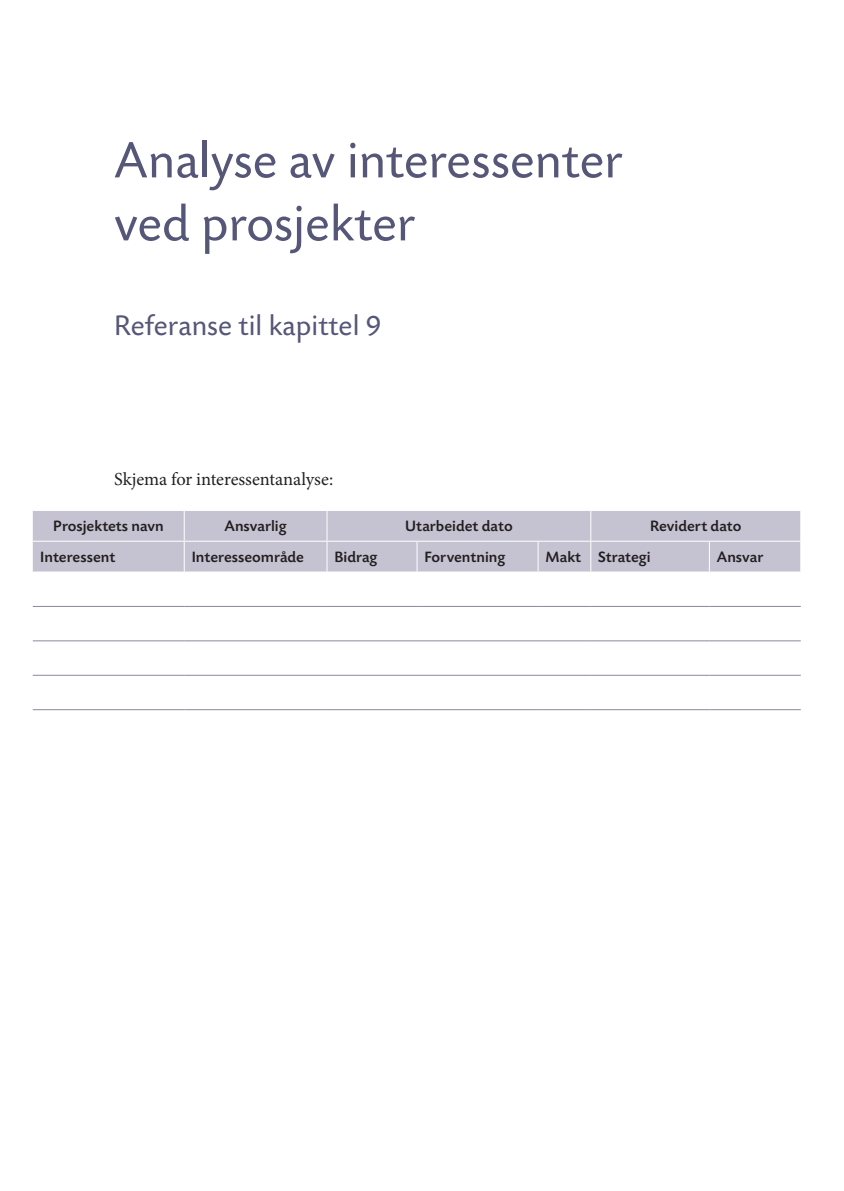
<style>
.page{position:relative;width:844px;height:1191px;background:#fff}
.page>*{position:absolute;margin:0;border:0;box-sizing:border-box;transform-origin:0 0}
.t1{font:52.5px/63px "Today Sans BEFOP";color:#565678}
.t2{font:29.75px "Today Sans BEFOP";color:#565678}
.t3{font:18.38px "Minion Pro";letter-spacing:-.005em;color:#231f20}
.t4{font:500 15.75px "Today Sans BEFOP";color:#231f20}
</style>
<div class="page">
<div style="left:33px;top:511px;width:767px;height:60px;background:#c5c3d2"></div>
<hr style="left:184px;top:511px;width:1px;height:30px;background:#fff">
<hr style="left:184px;top:541px;width:1px;height:30px;background:#fff">
<hr style="left:326px;top:541px;width:1px;height:30px;background:#fff">
<hr style="left:416px;top:541px;width:1px;height:30px;background:#fff">
<hr style="left:537px;top:541px;width:1px;height:30px;background:#fff">
<hr style="left:590px;top:541px;width:1px;height:30px;background:#fff">
<hr style="left:708px;top:541px;width:1px;height:30px;background:#fff">
<hr style="left:33px;top:606px;width:151px;height:1px;background:#8c87a0">
<hr style="left:184px;top:606px;width:143px;height:1px;background:#8c87a0">
<hr style="left:327px;top:606px;width:90px;height:1px;background:#8c87a0">
<hr style="left:417px;top:606px;width:121px;height:1px;background:#8c87a0">
<hr style="left:538px;top:606px;width:52px;height:1px;background:#8c87a0">
<hr style="left:590px;top:606px;width:119px;height:1px;background:#8c87a0">
<hr style="left:709px;top:606px;width:91px;height:1px;background:#8c87a0">
<hr style="left:33px;top:640px;width:151px;height:1px;background:#8c87a0">
<hr style="left:184px;top:640px;width:143px;height:1px;background:#8c87a0">
<hr style="left:327px;top:640px;width:90px;height:1px;background:#8c87a0">
<hr style="left:417px;top:640px;width:121px;height:1px;background:#8c87a0">
<hr style="left:538px;top:640px;width:52px;height:1px;background:#8c87a0">
<hr style="left:590px;top:640px;width:119px;height:1px;background:#8c87a0">
<hr style="left:709px;top:640px;width:91px;height:1px;background:#8c87a0">
<hr style="left:33px;top:675px;width:151px;height:1px;background:#8c87a0">
<hr style="left:184px;top:675px;width:143px;height:1px;background:#8c87a0">
<hr style="left:327px;top:675px;width:90px;height:1px;background:#8c87a0">
<hr style="left:417px;top:675px;width:121px;height:1px;background:#8c87a0">
<hr style="left:538px;top:675px;width:52px;height:1px;background:#8c87a0">
<hr style="left:590px;top:675px;width:119px;height:1px;background:#8c87a0">
<hr style="left:709px;top:675px;width:91px;height:1px;background:#8c87a0">
<hr style="left:33px;top:709px;width:151px;height:1px;background:#8c87a0">
<hr style="left:184px;top:709px;width:143px;height:1px;background:#8c87a0">
<hr style="left:327px;top:709px;width:90px;height:1px;background:#8c87a0">
<hr style="left:417px;top:709px;width:121px;height:1px;background:#8c87a0">
<hr style="left:538px;top:709px;width:52px;height:1px;background:#8c87a0">
<hr style="left:590px;top:709px;width:119px;height:1px;background:#8c87a0">
<hr style="left:709px;top:709px;width:91px;height:1px;background:#8c87a0">
<hr style="left:33px;top:541px;width:151px;height:1px;background:#fff">
<hr style="left:184px;top:541px;width:143px;height:1px;background:#fff">
<hr style="left:590px;top:541px;width:119px;height:1px;background:#fff">
<hr style="left:709px;top:541px;width:92px;height:1px;background:#fff">
<hr style="left:326px;top:511px;width:1px;height:30px;background:#fff">
<hr style="left:590px;top:511px;width:1px;height:30px;background:#fff">
<hr style="left:327px;top:541px;width:90px;height:1px;background:#fff">
<hr style="left:417px;top:541px;width:121px;height:1px;background:#fff">
<hr style="left:538px;top:541px;width:52px;height:1px;background:#fff">
<h1 class="t1" style="left:114px;top:131px;width:510px">Analyse av interessenter ved prosjekter</h1>
<h2 class="t2" style="left:114px;top:310px;width:269px">Referanse til kapittel 9</h2>
<p class="t3" style="left:114px;top:466px;width:220px">Skjema for interessentanalyse:</p>
<p class="t4" style="left:53px;top:518px;width:112px">Prosjektets navn</p>
<p class="t4" style="left:224px;top:518px;width:64px">Ansvarlig</p>
<p class="t4" style="left:405px;top:518px;width:109px">Utarbeidet dato</p>
<p class="t4" style="left:650px;top:518px;width:93px">Revidert dato</p>
<p class="t4" style="left:40px;top:548px;width:77px">Interessent</p>
<p class="t4" style="left:192px;top:548px;width:114px">Interesseområde</p>
<p class="t4" style="left:334px;top:548px;width:45px">Bidrag</p>
<p class="t4" style="left:424px;top:548px;width:82px">Forventning</p>
<p class="t4" style="left:545px;top:548px;width:107px">Makt Strategi</p>
<p class="t4" style="left:716px;top:548px;width:48px">Ansvar</p>
</div>
